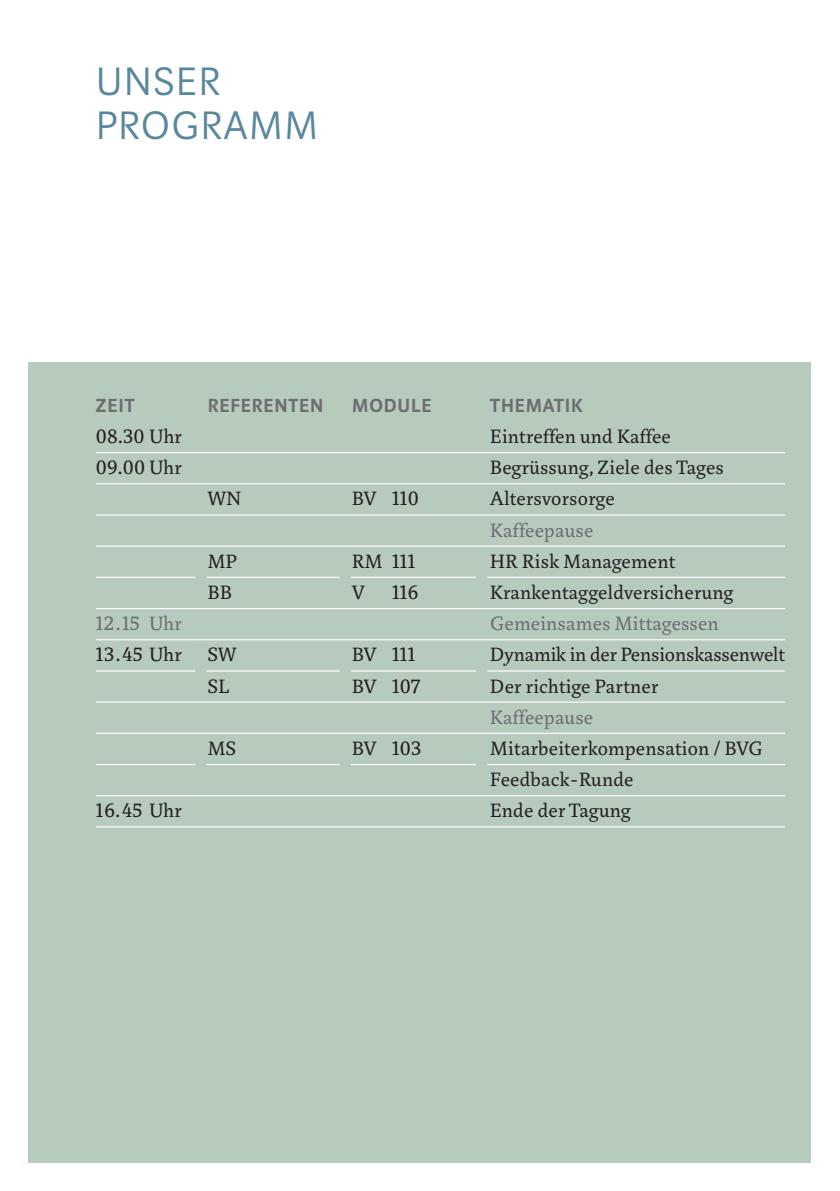
<style>
.page{position:relative;width:840px;height:1191px;background:#fff}
.page>*{position:absolute;margin:0;border:0;box-sizing:border-box;transform-origin:0 0}
.t1{font:300 44px/44px "Marat Sans";letter-spacing:.04em;color:#59889e}
.t2{font:21px/31.2px "Marat";letter-spacing:.015em;color:#231f20}
.t3{font:21px "Marat";letter-spacing:.015em;color:#6c6d70}
.t4{font:600 21px "Marat Sans";letter-spacing:.04em;color:#6c6d70}
</style>
<div class="page">
<div style="left:29px;top:362px;width:781px;height:800px;background:#b7cbbd"></div>
<hr style="left:96px;top:452px;width:688px;height:1px;background:#fff">
<hr style="left:96px;top:483px;width:688px;height:1px;background:#fff">
<hr style="left:96px;top:514px;width:688px;height:1px;background:#fff">
<hr style="left:96px;top:545px;width:688px;height:2px;background:#fff">
<hr style="left:96px;top:577px;width:688px;height:1px;background:#fff">
<hr style="left:96px;top:608px;width:688px;height:1px;background:#fff">
<hr style="left:96px;top:639px;width:688px;height:1px;background:#fff">
<hr style="left:96px;top:670px;width:688px;height:1px;background:#fff">
<hr style="left:96px;top:701px;width:688px;height:1px;background:#fff">
<hr style="left:96px;top:732px;width:688px;height:2px;background:#fff">
<hr style="left:96px;top:764px;width:688px;height:1px;background:#fff">
<hr style="left:96px;top:795px;width:688px;height:1px;background:#fff">
<hr style="left:96px;top:826px;width:688px;height:1px;background:#fff">
<div style="left:195px;top:565px;width:11px;height:21px;background:#b7cbbd"></div>
<div style="left:195px;top:641px;width:11px;height:45px;background:#b7cbbd"></div>
<div style="left:195px;top:747px;width:11px;height:45px;background:#b7cbbd"></div>
<div style="left:339px;top:565px;width:11px;height:21px;background:#b7cbbd"></div>
<div style="left:476px;top:565px;width:11px;height:21px;background:#b7cbbd"></div>
<div style="left:339px;top:647px;width:11px;height:39px;background:#b7cbbd"></div>
<div style="left:339px;top:754px;width:11px;height:38px;background:#b7cbbd"></div>
<div style="left:476px;top:647px;width:11px;height:39px;background:#b7cbbd"></div>
<div style="left:476px;top:754px;width:11px;height:38px;background:#b7cbbd"></div>
<h1 class="t1" style="left:96px;top:60px;width:223px">UNSER<br>PROGRAMM</h1>
<p class="t4" style="left:96px;top:394px;width:40px">ZEIT</p>
<p class="t4" style="left:208px;top:394px;width:117px">REFERENTEN</p>
<p class="t4" style="left:352px;top:394px;width:81px">MODULE</p>
<p class="t4" style="left:490px;top:394px;width:94px">THEMATIK</p>
<p class="t2" style="left:96px;top:421px;width:87px">08.30 Uhr</p>
<p class="t2" style="left:490px;top:421px;width:182px">Eintreffen und Kaffee</p>
<p class="t2" style="left:96px;top:452px;width:87px">09.00 Uhr</p>
<p class="t2" style="left:490px;top:452px;width:235px">Begrüssung, Ziele des Tages</p>
<p class="t2" style="left:208px;top:483px;width:35px">WN</p>
<p class="t2" style="left:352px;top:483px;width:68px">BV 110</p>
<p class="t2" style="left:490px;top:483px;width:126px">Altersvorsorge</p>
<p class="t3" style="left:490px;top:518px;width:104px">Kaffeepause</p>
<p class="t2" style="left:208px;top:546px;width:31px">MP</p>
<p class="t2" style="left:352px;top:546px;width:65px">RM 111</p>
<p class="t2" style="left:490px;top:546px;width:186px">HR Risk Management</p>
<p class="t2" style="left:208px;top:577px;width:25px">BB</p>
<p class="t2" style="left:352px;top:577px;width:14px">V</p>
<p class="t2" style="left:392px;top:577px;width:28px">116</p>
<p class="t2" style="left:490px;top:577px;width:244px">Krankentaggeldversicherung</p>
<p class="t3" style="left:96px;top:612px;width:87px">12.15 Uhr</p>
<p class="t3" style="left:490px;top:612px;width:230px">Gemeinsames Mittagessen</p>
<p class="t2" style="left:96px;top:639px;width:142px">13.45 Uhr SW</p>
<p class="t2" style="left:352px;top:639px;width:65px">BV 111</p>
<p class="t2" style="left:490px;top:639px;width:296px">Dynamik in der Pensionskassenwelt</p>
<p class="t2" style="left:208px;top:670px;width:23px">SL</p>
<p class="t2" style="left:352px;top:670px;width:70px">BV 107</p>
<p class="t2" style="left:490px;top:670px;width:169px">Der richtige Partner</p>
<p class="t3" style="left:490px;top:705px;width:104px">Kaffeepause</p>
<p class="t2" style="left:208px;top:733px;width:30px">MS</p>
<p class="t2" style="left:352px;top:733px;width:71px">BV 103</p>
<p class="t2" style="left:490px;top:733px;width:273px">Mitarbeiterkompensation / BVG<br>Feedback-Runde</p>
<p class="t2" style="left:96px;top:795px;width:87px">16.45 Uhr</p>
<p class="t2" style="left:490px;top:795px;width:142px">Ende der Tagung</p>
</div>
